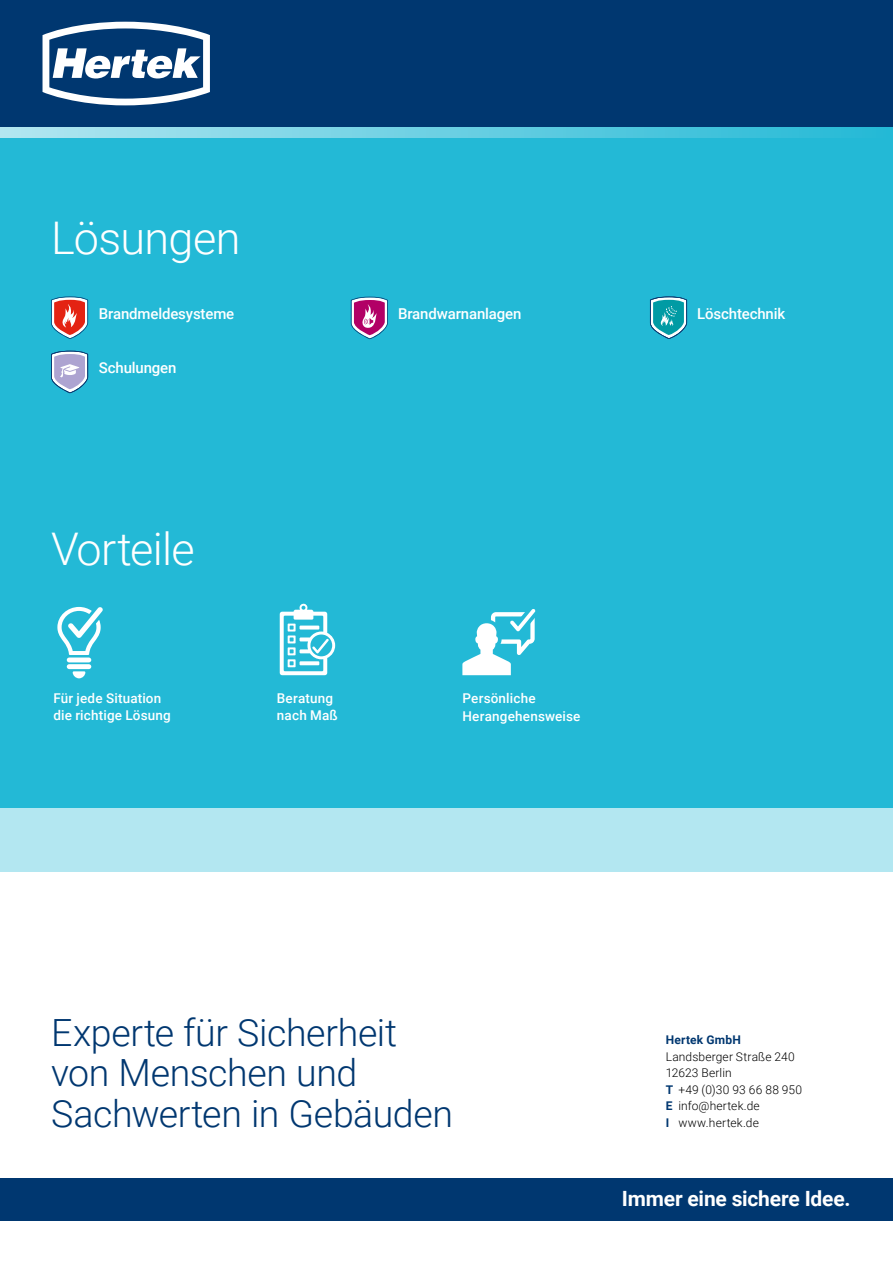
<style>
.page{position:relative;width:893px;height:1263px;background:#fff}
.page>*{position:absolute;margin:0;border:0;box-sizing:border-box;transform-origin:0 0}
.t1{font:300 45px "Roboto";letter-spacing:-.015em;color:#fff}
.t2{font:300 37.5px/40.5px "Roboto";letter-spacing:-.01em;color:#003770}
.t3{font:700 21px "Roboto";letter-spacing:-.01em;color:#fff}
.t4{font:500 15px "Roboto";letter-spacing:-.01em;color:#fff}
.t5{font:500 13.5px/17.2px "Roboto";letter-spacing:.01em;color:#fff}
.t6{font:300 12px/16.5px "Roboto";letter-spacing:.015em;color:#000}
.t7{font:700 12px "Roboto";letter-spacing:.02em;color:#003770}
.s1{font-weight:700;color:#003770}
</style>
<div class="page">
<div style="left:0;top:1178px;width:893px;height:42px;background:#003770"></div>
<div style="left:0;top:0;width:893px;height:128px;background:#003770"></div>
<div style="left:0;top:128px;width:893px;height:744px;background:#23b9d6"></div>
<svg style="left:0;top:128px;width:830px;height:10px"></svg>
<div style="left:0;top:808px;width:893px;height:64px;background:#b3e7f1"></div>
<svg style="left:43px;top:22px;width:167px;height:83px"></svg>
<svg style="left:57px;top:607px;width:46px;height:71px"></svg>
<svg style="left:462px;top:609px;width:74px;height:66px"></svg>
<svg style="left:280px;top:603px;width:55px;height:72px"></svg>
<svg style="left:51px;top:296px;width:37px;height:43px"></svg>
<svg style="left:351px;top:297px;width:37px;height:42px"></svg>
<svg style="left:650px;top:296px;width:37px;height:43px"></svg>
<svg style="left:51px;top:351px;width:37px;height:42px"></svg>
<h1 class="t1" style="left:51px;top:206px;width:191px">Lösungen</h1>
<p class="t4" style="left:99px;top:304px;width:137px">Brandmeldesysteme</p>
<p class="t4" style="left:99px;top:357px;width:79px">Schulungen</p>
<h1 class="t1" style="left:51px;top:518px;width:145px">Vorteile</h1>
<p class="t4" style="left:398px;top:304px;width:125px">Brandwarnanlagen</p>
<p class="t4" style="left:697px;top:304px;width:90px">Löschtechnik</p>
<p class="t5" style="left:53px;top:689px;width:119px">Für jede Situation die richtige Lösung</p>
<p class="t5" style="left:462px;top:689px;width:119px">Persönliche<br>Herangehensweise</p>
<p class="t5" style="left:277px;top:689px;width:62px">Beratung nach Maß</p>
<h2 class="t2" style="left:51px;top:1011px;width:404px">Experte für Sicherheit von Menschen und<br>Sachwerten in Gebäuden</h2>
<p class="t7" style="left:666px;top:1032px;width:77px">Hertek GmbH</p>
<p class="t6" style="left:666px;top:1048px;width:138px">Landsberger Straße 240<br>12623 Berlin<br><span class="s1">T</span> +49 (0)30 93 66 88 950<br><span class="s1">E</span> info@hertek.de<br><span class="s1">I</span> www.hertek.de</p>
<h3 class="t3" style="left:622px;top:1184px;width:230px">Immer eine sichere Idee.</h3>
</div>
